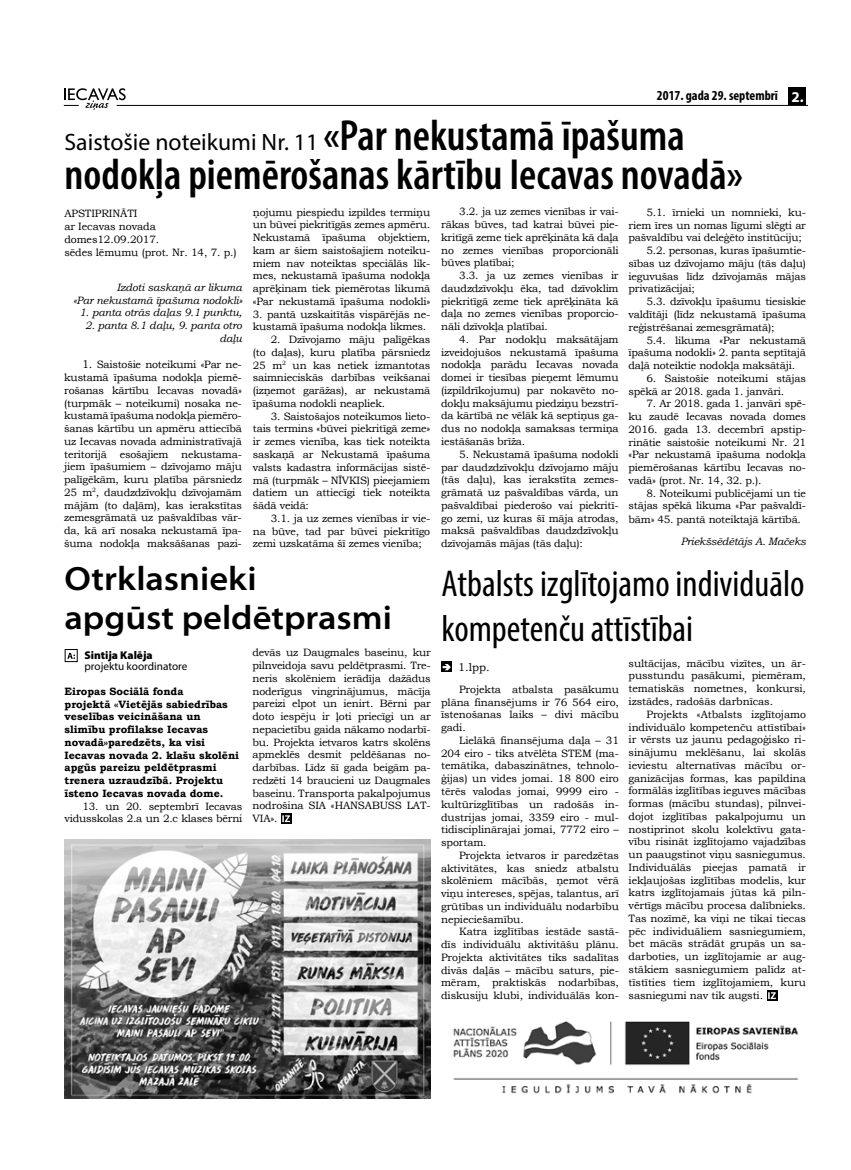
<style>
.page{position:relative;width:851px;height:1170px;background:#fff}
.page>*{position:absolute;margin:0;border:0;box-sizing:border-box;transform-origin:0 0}
.t1{font:600 condensed 43.75px "Myriad Pro";color:#000}
.t2{font:condensed 37.5px/45px "Myriad Pro";color:#000}
.t3{font:600 semi-expanded 33.75px/38.8px "Myriad Pro";color:#000}
.t4{font:23.75px "Myriad Pro";color:#000}
.t5{font:700 condensed 13.75px "Myriad Pro";color:#000}
.t6{font:11.25px "Myriad Pro";color:#000}
.t7{font:900 11.25px "Myriad Pro";color:#000}
.t8{font:11.25px "Bookman Old Style";color:#000}
.t9{font:10.62px/12.8px "Bookman Old Style";letter-spacing:-.02em;color:#000;text-align:justify}
.t10{font:700 10.62px/12.8px "Bookman Old Style";color:#000}
.t11{font:italic 10.62px/12.8px "Bookman Old Style";letter-spacing:-.01em;color:#000;text-align:right}
.s1{font-stretch:normal;font-size:15px;color:#fff}
.s2{font-weight:600;font-stretch:condensed;font-size:43.75px}
.s3{font-size:11.25px}
</style>
<div class="page">
<hr style="left:117px;top:105px;width:689px;height:1px;background:#000">
<svg style="left:64px;top:88px;width:62px;height:22px"></svg>
<div style="left:788px;top:87px;width:18px;height:18px;background:#000"></div>
<svg style="left:67px;top:653px;width:8px;height:6px"></svg>
<div style="left:441px;top:661px;width:11px;height:11px;background:#000"></div>
<svg style="left:442px;top:664px;width:9px;height:6px"></svg>
<img style="left:64px;top:839px;width:367px;height:259px">
<svg style="left:767px;top:990px;width:10px;height:10px"></svg>
<svg style="left:768px;top:992px;width:7px;height:6px"></svg>
<img style="left:453px;top:1021px;width:346px;height:73px">
<div style="left:281px;top:813px;width:10px;height:10px;background:#000"></div>
<svg style="left:282px;top:815px;width:8px;height:7px"></svg>
<p class="t5" style="left:657px;top:87px;width:148px">2017. gada 29. septembrī <span class="s1">2.</span></p>
<h3 class="t4" style="left:64px;top:127px;width:621px">Saistošie noteikumi Nr. 11 <span class="s2">«Par nekustamā īpašuma</span></h3>
<h1 class="t1" style="left:64px;top:150px;width:680px">nodokļa piemērošanas kārtību Iecavas novadā»</h1>
<p class="t9" style="left:64px;top:207px;width:174px;text-align:left">APSTIPRINĀTI<br>ar Iecavas novada domes12.09.2017.<br>sēdes lēmumu (prot. Nr. 14, 7. p.)</p>
<p class="t11" style="left:73px;top:281px;width:170px">Izdoti saskaņā ar likuma<br>«Par nekustamā īpašuma nodokli»</p>
<p class="t11" style="left:79px;top:306px;width:164px">1. panta otrās daļas 9.1 punktu,</p>
<p class="t11" style="left:85px;top:319px;width:158px">2. panta 8.1 daļu, 9. panta otro daļu</p>
<p class="t9" style="left:441px;top:205px;width:179px;text-indent:18px">3.2. ja uz zemes vienības ir vai&shy;rākas būves, tad katrai būvei pie&shy;kritīgā zeme tiek aprēķināta kā daļa no zemes vienības proporcionāli būves platībai;</p>
<p class="t9" style="left:441px;top:269px;width:179px;text-indent:18px">3.3. ja uz zemes vienības ir daudzdzīvokļu ēka, tad dzīvoklim piekritīgā zeme tiek aprēķināta kā daļa no zemes vienības proporcio&shy;nāli dzīvokļa platībai.</p>
<p class="t9" style="left:441px;top:333px;width:179px;text-indent:18px">4. Par nodokļu maksātājam izveidojušos nekustamā īpašuma nodokļa parādu Iecavas novada domei ir tiesības pieņemt lēmumu (izpildrīkojumu) par nokavēto no&shy;dokļu maksājumu piedziņu bezstrī&shy;da kārtībā ne vēlāk kā septiņus ga&shy;dus no nodokļa samaksas termiņa iestāšanās brīža.</p>
<p class="t9" style="left:441px;top:448px;width:179px;text-indent:18px">5. Nekustamā īpašuma nodokli par daudzdzīvokļu dzīvojamo māju (tās daļu), kas ierakstīta zemes&shy;grāmatā uz pašvaldības vārda, un pašvaldībai piederošo vai piekritī&shy;go zemi, uz kuras šī māja atrodas, maksā pašvaldības daudzdzīvokļu dzīvojamās mājas (tās daļu):</p>
<p class="t9" style="left:253px;top:206px;width:179px">ņojumu piespiedu izpildes termiņu un būvei piekritīgās zemes apmēru.<br>Nekustamā īpašuma objektiem, kam ar šiem saistošajiem noteiku&shy;miem nav noteiktas speciālās lik&shy;mes, nekustamā īpašuma nodokļa aprēķinam tiek piemērotas likumā «Par nekustamā īpašuma nodokli»</p>
<p class="t9" style="left:253px;top:308px;width:179px">3. pantā uzskaitītās vispārējās ne&shy;kustamā īpašuma nodokļa likmes.</p>
<p class="t9" style="left:253px;top:333px;width:179px;text-indent:18px">2. Dzīvojamo māju palīgēkas (to daļas), kuru platība pārsniedz 25 m<sup>2</sup> un kas netiek izmantotas saimnieciskās darbības veikšanai (izņemot garāžas), ar nekustamā īpašuma nodokli neapliek.</p>
<p class="t9" style="left:253px;top:410px;width:179px;text-indent:18px">3. Saistošajos noteikumos lieto&shy;tais termins «būvei piekritīgā zeme» ir zemes vienība, kas tiek noteikta saskaņā ar Nekustamā īpašuma valsts kadastra informācijas sistē&shy;mā (turpmāk – NĪVKIS) pieejamiem datiem un attiecīgi tiek noteikta šādā veidā:</p>
<p class="t9" style="left:253px;top:512px;width:179px;text-indent:18px">3.1. ja uz zemes vienības ir vie&shy;na būve, tad par būvei piekritīgo zemi uzskatāma šī zemes vienība;</p>
<p class="t9" style="left:646px;top:206px;width:161px">5.1. īrnieki un nomnieki, ku-</p>
<p class="t9" style="left:628px;top:219px;width:179px">riem īres un nomas līgumi slēgti ar</p>
<p class="t9" style="left:628px;top:231px;width:175px">pašvaldību vai deleģēto institūciju;</p>
<p class="t9" style="left:646px;top:244px;width:161px">5.2. personas, kuras īpašumtie-</p>
<p class="t9" style="left:628px;top:257px;width:179px">sības uz dzīvojamo māju (tās daļu)</p>
<p class="t9" style="left:628px;top:270px;width:179px">ieguvušas līdz dzīvojamās mājas</p>
<p class="t9" style="left:628px;top:282px;width:68px">privatizācijai;</p>
<p class="t9" style="left:646px;top:295px;width:161px">5.3. dzīvokļu īpašumu tiesiskie</p>
<p class="t9" style="left:628px;top:308px;width:179px">valdītāji (līdz nekustamā īpašuma</p>
<p class="t9" style="left:628px;top:321px;width:147px">reģistrēšanai zemesgrāmatā);</p>
<p class="t9" style="left:646px;top:333px;width:161px">5.4. likuma «Par nekustamā</p>
<p class="t9" style="left:628px;top:346px;width:179px">īpašuma nodokli» 2. panta septītajā</p>
<p class="t9" style="left:628px;top:359px;width:168px">daļā noteiktie nodokļa maksātāji.</p>
<p class="t9" style="left:628px;top:372px;width:179px;text-indent:18px">6. Saistošie noteikumi stājas spēkā ar 2018. gada 1. janvāri.</p>
<p class="t9" style="left:628px;top:397px;width:179px;text-indent:18px">7. Ar 2018. gada 1. janvāri spē&shy;ku zaudē Iecavas novada domes 2016. gada 13. decembrī apstip&shy;rinātie saistošie noteikumi Nr. 21 «Par nekustamā īpašuma nodokļa piemērošanas kārtību Iecavas no&shy;vadā» (prot. Nr. 14, 32. p.).</p>
<p class="t9" style="left:628px;top:486px;width:179px;line-height:13.1px;text-indent:18px">8. Noteikumi publicējami un tie stājas spēkā likuma «Par pašvaldī&shy;bām» 45. pantā noteiktajā kārtībā.</p>
<p class="t11" style="left:680px;top:535px;width:127px">Priekšsēdētājs A. Mačeks</p>
<p class="t9" style="left:64px;top:358px;width:179px;text-indent:18px"><span class="s3">1.</span> Saistošie noteikumi «Par ne&shy;kustamā īpašuma nodokļa piemē&shy;rošanas kārtību Iecavas novadā» (turpmāk – noteikumi) nosaka ne&shy;kustamā īpašuma nodokļa piemēro&shy;šanas kārtību un apmēru attiecībā uz Iecavas novada administratīvajā teritorijā esošajiem nekustama&shy;jiem īpašumiem – dzīvojamo māju palīgēkām, kuru platība pārsniedz 25 m<sup>2</sup>, daudzdzīvokļu dzīvojamām mājām (to daļām), kas ierakstītas zemesgrāmatā uz pašvaldības vār&shy;da, kā arī nosaka nekustamā īpa&shy;šuma nodokļa maksāšanas pazi-</p>
<h3 class="t3" style="left:64px;top:560px;width:329px">Otrklasnieki<br>apgūst peldētprasmi</h3>
<p class="t7" style="left:84px;top:648px;width:70px">Sintija Kalēja</p>
<p class="t6" style="left:84px;top:659px;width:104px">projektu koordinatore</p>
<p class="t10" style="left:64px;top:684px;width:176px">Eiropas Sociālā fonda<br>projektā «Vietējās sabiedrības veselības veicināšana un slimību profilakse Iecavas novadā»paredzēts, ka visi<br>Iecavas novada 2. klašu skolēni apgūs pareizu peldētprasmi trenera uzraudzībā. Projektu īsteno Iecavas novada dome.</p>
<p class="t9" style="left:64px;top:799px;width:179px;text-align:right">13. un 20. septembrī Iecavas vidusskolas 2.a un 2.c klases bērni</p>
<p class="t9" style="left:252px;top:646px;width:180px">devās uz Daugmales baseinu, kur pilnveidoja savu peldētprasmi. Tre&shy;neris skolēniem ierādīja dažādus noderīgus vingrinājumus, mācīja pareizi elpot un ienirt. Bērni par doto iespēju ir ļoti priecīgi un ar nepacietību gaida nākamo nodarbī&shy;bu. Projekta ietvaros katrs skolēns apmeklēs desmit peldēšanas no&shy;darbības. Līdz šī gada beigām pa&shy;redzēti 14 braucieni uz Daugmales baseinu. Transporta pakalpojumus nodrošina SIA «HANSABUSS LAT-VIA».</p>
<h2 class="t2" style="left:441px;top:560px;width:364px">Atbalsts izglītojamo individuālo kompetenču attīstībai</h2>
<p class="t9" style="left:628px;top:656px;width:179px">sultācijas, mācību vizītes, un ār&shy;pusstundu pasākumi, piemēram, tematiskās nometnes, konkursi, izstādes, radošās darbnīcas.</p>
<p class="t9" style="left:628px;top:707px;width:179px;text-indent:18px">Projekts «Atbalsts izglītojamo individuālo kompetenču attīstībai» ir vērsts uz jaunu pedagoģisko ri&shy;sinājumu meklēšanu, lai skolās ieviestu alternatīvas mācību or&shy;ganizācijas formas, kas papildina formālās izglītības ieguves mācības formas (mācību stundas), pilnvei&shy;dojot izglītības pakalpojumu un nostiprinot skolu kolektīvu gata&shy;vību risināt izglītojamo vajadzības un paaugstinot viņu sasniegumus.<br>Individuālās pieejas pamatā ir iekļaujošas izglītības modelis, kur katrs izglītojamais jūtas kā piln&shy;vērtīgs mācību procesa dalībnieks.<br>Tas nozīmē, ka viņi ne tikai tiecas pēc individuāliem sasniegumiem, bet mācās strādāt grupās un sa&shy;darboties, un izglītojamie ar aug&shy;stākiem sasniegumiem palīdz at&shy;tīstīties tiem izglītojamiem, kuru sasniegumi nav tik augsti.</p>
<p class="t8" style="left:458px;top:660px;width:33px">1.lpp.</p>
<p class="t9" style="left:441px;top:683px;width:179px;text-indent:18px">Projekta atbalsta pasākumu plāna finansējums ir 76 564 eiro, īstenošanas laiks – divi mācību gadi.</p>
<p class="t9" style="left:441px;top:734px;width:179px;text-indent:18px">Lielākā finansējuma daļa – 31<br>204 eiro - tiks atvēlēta STEM (ma&shy;temātika, dabaszinātnes, tehnolo&shy;ģijas) un vides jomai. 18 800 eiro tērēs valodas jomai, 9999 eiro - kultūrizglītības un radošās in&shy;dustrijas jomai, 3359 eiro - mul&shy;tidisciplinārajai jomai, 7772 eiro – sportam.</p>
<p class="t9" style="left:441px;top:848px;width:179px;text-indent:18px">Projekta ietvaros ir paredzētas aktivitātes, kas sniedz atbalstu skolēniem mācībās, ņemot vērā viņu intereses, spējas, talantus, arī grūtības un individuālu nodarbību nepieciešamību.</p>
<p class="t9" style="left:441px;top:925px;width:179px;text-indent:18px">Katra izglītības iestāde sastā&shy;dīs individuālu aktivitāšu plānu.<br>Projekta aktivitātes tiks sadalītas divās daļās – mācību saturs, pie&shy;mēram, praktiskās nodarbības, diskusiju klubi, individuālās kon-</p>
</div>
